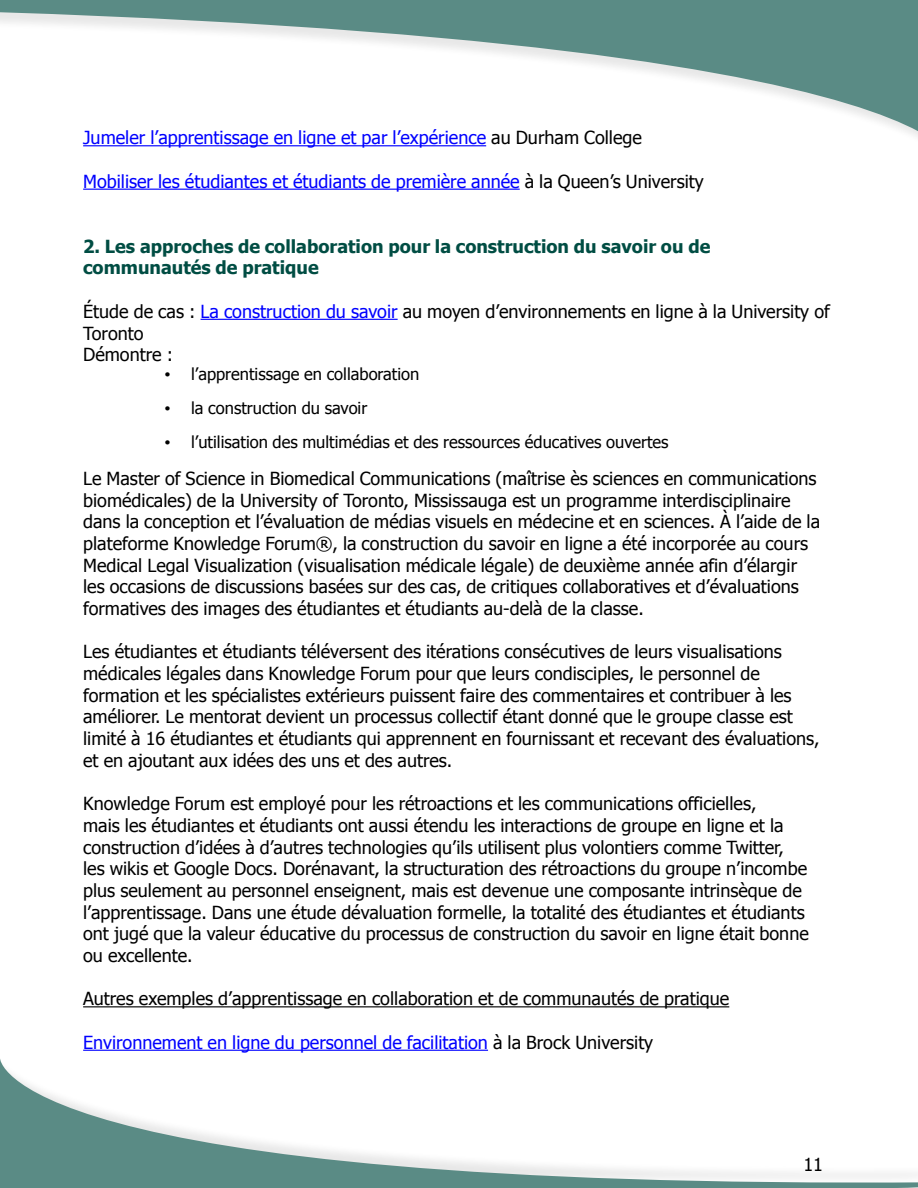
<style>
.page{position:relative;width:918px;height:1188px;background:#fff}
.page>*{position:absolute;margin:0;border:0;box-sizing:border-box;transform-origin:0 0}
.t1{font:18px/21.8px "Tahoma";color:#000}
.t2{font:18px "Tahoma";color:#00f}
.t3{font:700 18px/21.8px "Tahoma";color:#004d43}
.t4{font:16.5px "Tahoma";color:#000}
.s1{color:#000}
.s2{color:#00f}
</style>
<div class="page">
<svg style="left:0;top:0;width:918px;height:147px"></svg>
<svg style="left:0;top:1059px;width:918px;height:129px"></svg>
<hr style="left:83px;top:145px;width:403px;height:1px;background:#00f">
<hr style="left:83px;top:189px;width:437px;height:1px;background:#00f">
<hr style="left:201px;top:319px;width:197px;height:1px;background:#00f">
<hr style="left:83px;top:1006px;width:646px;height:1px;background:#000">
<hr style="left:83px;top:1050px;width:405px;height:1px;background:#00f">
<p class="t2" style="left:83px;top:126px;width:560px">Jumeler l’apprentissage en ligne et par l’expérience <span class="s1">au Durham College</span></p>
<p class="t2" style="left:83px;top:170px;width:622px">Mobiliser les étudiantes et étudiants de première année <span class="s1">à la Queen’s University</span></p>
<p class="t3" style="left:83px;top:235px;width:629px">2. Les approches de collaboration pour la construction du savoir ou de communautés de pratique</p>
<p class="t1" style="left:83px;top:300px;width:748px">Étude de cas : <span class="s2">La construction du savoir</span> au moyen d’environnements en ligne à la University of<br>Toronto<br>Démontre :</p>
<p class="t4" style="left:164px;top:364px;width:257px">• l’apprentissage en collaboration</p>
<p class="t4" style="left:164px;top:398px;width:205px">• la construction du savoir</p>
<p class="t4" style="left:164px;top:432px;width:506px">• l’utilisation des multimédias et des ressources éducatives ouvertes</p>
<p class="t1" style="left:83px;top:467px;width:739px">Le Master of Science in Biomedical Communications (maîtrise ès sciences en communications biomédicales) de la University of Toronto, Mississauga est un programme interdisciplinaire dans la conception et l’évaluation de médias visuels en médecine et en sciences. À l’aide de la plateforme Knowledge Forum®, la construction du savoir en ligne a été incorporée au cours Medical Legal Visualization (visualisation médicale légale) de deuxième année afin d’élargir les occasions de discussions basées sur des cas, de critiques collaboratives et d’évaluations formatives des images des étudiantes et étudiants au-delà de la classe.</p>
<p class="t1" style="left:83px;top:640px;width:738px">Les étudiantes et étudiants téléversent des itérations consécutives de leurs visualisations médicales légales dans Knowledge Forum pour que leurs condisciples, le personnel de formation et les spécialistes extérieurs puissent faire des commentaires et contribuer à les améliorer. Le mentorat devient un processus collectif étant donné que le groupe classe est limité à 16 étudiantes et étudiants qui apprennent en fournissant et recevant des évaluations, et en ajoutant aux idées des uns et des autres.</p>
<p class="t1" style="left:83px;top:792px;width:727px">Knowledge Forum est employé pour les rétroactions et les communications officielles,<br>mais les étudiantes et étudiants ont aussi étendu les interactions de groupe en ligne et la construction d’idées à d’autres technologies qu’ils utilisent plus volontiers comme Twitter, les wikis et Google Docs. Dorénavant, la structuration des rétroactions du groupe n’incombe plus seulement au personnel enseignent, mais est devenue une composante intrinsèque de l’apprentissage. Dans une étude dévaluation formelle, la totalité des étudiantes et étudiants ont jugé que la valeur éducative du processus de construction du savoir en ligne était bonne ou excellente.</p>
<p class="t1" style="left:83px;top:987px;width:648px">Autres exemples d’apprentissage en collaboration et de communautés de pratique</p>
<p class="t2" style="left:83px;top:1031px;width:572px">Environnement en ligne du personnel de facilitation <span class="s1">à la Brock University</span></p>
<p class="t1" style="left:803px;top:1153px;width:21px">11</p>
</div>
